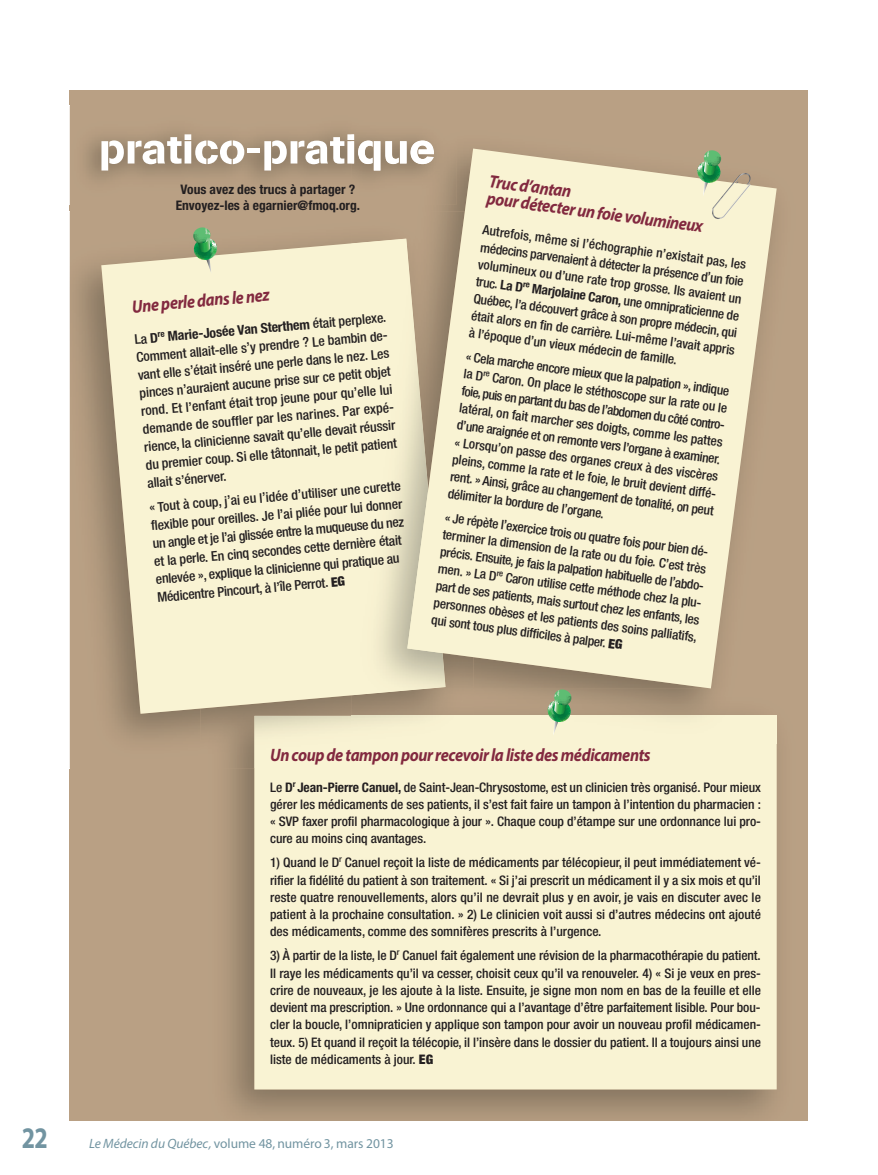
<style>
.page{position:relative;width:878px;height:1175px;background:#fff}
.page>*{position:absolute;margin:0;border:0;box-sizing:border-box;transform-origin:0 0}
.t1{font:700 30px "Myriad Pro";color:#7294a1;scale:.8 1}
.t2{font:italic 700 18px/17.9px "Myriad Pro";letter-spacing:-.025em;color:#82293f;scale:.9 1}
.t3{font:500 condensed 13.5px/18px "Helvetica Neue";color:#231f20;text-align:justify}
.t4{font:13.5px "Myriad Pro";letter-spacing:-.005em;color:#7294a1}
.t5{font:500 condensed 13.2px/17.2px "Helvetica Neue";letter-spacing:-.005em;color:#231f20;text-align:justify}
.t6{font:700 condensed 13.2px/15.8px "Helvetica Neue";color:#231f20;text-align:center}
.s1{font-weight:700}
.s2{font-weight:900;font-size:13.2px}
.s3{font-weight:900}
.s4{font-style:italic}
</style>
<div class="page">
<div style="left:70px;top:90px;width:738px;height:1030px;background:#b9a084"></div>
<img style="left:86px;top:132px;width:265px;height:48px">
<svg style="left:101px;top:134px;width:143px;height:36px"></svg>
<div style="left:247px;top:148px;width:13px;height:5px;background:#fff"></div>
<svg style="left:264px;top:134px;width:87px;height:37px"></svg>
<img style="left:227px;top:743px;width:550px;height:373px">
<div style="left:254px;top:716px;width:522px;height:373px;background:#f9f3d3"></div>
<img style="left:77px;top:266px;width:123px;height:472px">
<img style="left:200px;top:713px;width:151px;height:55px">
<img style="left:254px;top:716px;width:97px;height:52px">
<svg style="left:101px;top:242px;width:250px;height:471px;background:#eee6c7"></svg>
<img style="left:351px;top:135px;width:73px;height:45px">
<img style="left:351px;top:134px;width:3px;height:29px">
<img style="left:358px;top:140px;width:22px;height:31px">
<img style="left:385px;top:141px;width:21px;height:23px">
<img style="left:410px;top:140px;width:23px;height:8px">
<img style="left:473px;top:688px;width:304px;height:55px">
<img style="left:473px;top:716px;width:303px;height:27px">
<img style="left:351px;top:688px;width:122px;height:35px">
<img style="left:351px;top:238px;width:94px;height:457px">
<svg style="left:407px;top:148px;width:369px;height:540px;background:#e9e0c1"></svg>
<svg style="left:547px;top:689px;width:24px;height:46px"></svg>
<svg style="left:193px;top:227px;width:24px;height:47px"></svg>
<img style="left:712px;top:173px;width:38px;height:46px">
<svg style="left:697px;top:150px;width:51px;height:64px"></svg>
<h1 class="t1" style="left:22px;top:1126px;width:34px">22</h1>
<p class="t6" style="left:176px;top:183px;width:186px">Vous avez des trucs à partager ?<br>Envoyez-les à egarnier@fmoq.org.</p>
<h2 class="t2" style="left:131px;top:299px;width:155px;rotate:-5deg">Une perle dans le nez</h2>
<p class="t3" style="left:134px;top:331px;width:254px;rotate:-5deg">La <span class="s1">D</span><sup>re</sup> <span class="s1">Marie-Josée Van Sterthem</span> était perplexe.<br>Comment allait-elle s’y prendre ? Le bambin de&shy;vant elle s’était inséré une perle dans le nez. Les pinces n’auraient aucune prise sur ce petit objet rond. Et l’enfant était trop jeune pour qu’elle lui demande de souffler par les narines. Par expé&shy;rience, la clinicienne savait qu’elle devait réussir du premier coup. Si elle tâtonnait, le petit patient allait s’énerver.</p>
<p class="t3" style="left:149px;top:499px;width:254px;text-align:left;rotate:-5deg">« Tout à coup, j’ai eu l’idée d’utiliser une curette flexible pour oreilles. Je l’ai pliée pour lui donner un angle et je l’ai glissée entre la muqueuse du nez et la perle. En cinq secondes cette dernière était enlevée », explique la clinicienne qui pratique au Médicentre Pincourt, à l’île Perrot. <span class="s2">EG</span></p>
<h2 class="t2" style="left:490px;top:174px;width:244px;rotate:7deg">Truc d’antan<br>pour détecter un foie volumineux</h2>
<p class="t5" style="left:482px;top:223px;width:268px;rotate:7deg">Autrefois, même si l’échographie n’existait pas, les médecins parvenaient à détecter la présence d’un foie volumineux ou d’une rate trop grosse. Ils avaient un truc. <span class="s1">La D</span><sup>re</sup> <span class="s1">Marjolaine Caron,</span> une omnipraticienne de Québec, l’a découvert grâce à son propre médecin, qui était alors en fin de carrière. Lui-même l’avait appris à l’époque d’un vieux médecin de famille.</p>
<p class="t5" style="left:465px;top:350px;width:268px;text-align:left;rotate:7deg">« Cela marche encore mieux que la palpation », indique la D<sup>re</sup> Caron. On place le stéthoscope sur la rate ou le foie, puis en partant du bas de l’abdomen du côté contro&shy;latéral, on fait marcher ses doigts, comme les pattes d’une araignée et on remonte vers l’organe à examiner. « Lorsqu’on passe des organes creux à des viscères pleins, comme la rate et le foie, le bruit devient diffé&shy;rent. » Ainsi, grâce au changement de tonalité, on peut délimiter la bordure de l’organe.</p>
<p class="t5" style="left:445px;top:510px;width:268px;text-align:left;rotate:7deg">« Je répète l’exercice trois ou quatre fois pour bien dé&shy;terminer la dimension de la rate ou du foie. C’est très précis. Ensuite, je fais la palpation habituelle de l’abdo&shy;men. » La D<sup>re</sup> Caron utilise cette méthode chez la plu&shy;part de ses patients, mais surtout chez les enfants, les personnes obèses et les patients des soins palliatifs, qui sont tous plus difficiles à palper. <span class="s3">EG</span></p>
<h2 class="t2" style="left:270px;top:747px;width:424px">Un coup de tampon pour recevoir la liste des médicaments</h2>
<p class="t5" style="left:270px;top:779px;width:492px">Le <span class="s1">D</span><sup>r</sup> <span class="s1">Jean-Pierre Canuel,</span> de Saint-Jean-Chrysostome, est un clinicien très organisé. Pour mieux gérer les médicaments de ses patients, il s’est fait faire un tampon à l’intention du pharmacien : « SVP faxer profil pharmacologique à jour ». Chaque coup d’étampe sur une ordonnance lui pro&shy;cure au moins cinq avantages.</p>
<p class="t5" style="left:270px;top:855px;width:492px">1) Quand le D<sup>r</sup> Canuel reçoit la liste de médicaments par télécopieur, il peut immédiatement vé&shy;rifier la fidélité du patient à son traitement. « Si j’ai prescrit un médicament il y a six mois et qu’il reste quatre renouvellements, alors qu’il ne devrait plus y en avoir, je vais en discuter avec le patient à la prochaine consultation. » 2) Le clinicien voit aussi si d’autres médecins ont ajouté des médicaments, comme des somnifères prescrits à l’urgence.</p>
<p class="t5" style="left:270px;top:948px;width:492px">3) À partir de la liste, le D<sup>r</sup> Canuel fait également une révision de la pharmacothérapie du patient.<br>Il raye les médicaments qu’il va cesser, choisit ceux qu’il va renouveler. 4) « Si je veux en pres&shy;crire de nouveaux, je les ajoute à la liste. Ensuite, je signe mon nom en bas de la feuille et elle devient ma prescription. » Une ordonnance qui a l’avantage d’être parfaitement lisible. Pour bou&shy;cler la boucle, l’omnipraticien y applique son tampon pour avoir un nouveau profil médicamen&shy;teux. 5) Et quand il reçoit la télécopie, il l’insère dans le dossier du patient. Il a toujours ainsi une liste de médicaments à jour. <span class="s3">EG</span></p>
<p class="t4" style="left:89px;top:1138px;width:306px"><span class="s4">Le Médecin du Québec,</span> volume 48, numéro 3, mars 2013</p>
</div>
